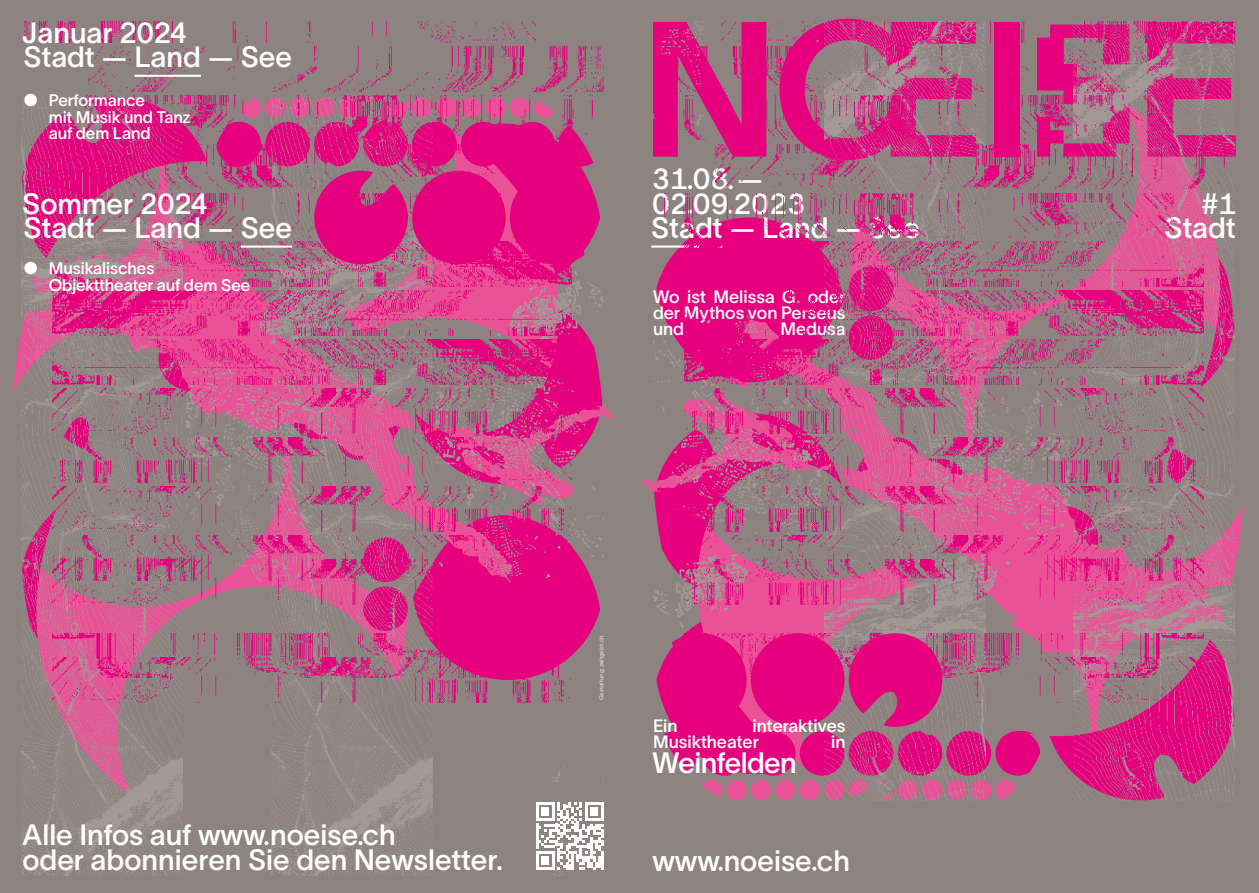
<style>
.page{position:relative;width:1259px;height:893px;background:#8d8380}
.page>*{position:absolute;margin:0;border:0;box-sizing:border-box;transform-origin:0 0}
.t1{font:28.8px/24.5px "TWK Lausanne 500";color:#fff}
.t2{font:28.8px "TWK Lausanne 500";letter-spacing:-.02em;color:#fff}
.t3{font:17.7px/16px "TWK Lausanne 500";color:#fff;text-align:justify}
.t4{font:16.5px/16.5px "TWK Lausanne 500";letter-spacing:-.005em;color:#fff}
.t5{font:6px "TWK Lausanne 500";color:#d9d5d4}
</style>
<div class="page">
<svg style="left:1234px;top:299px;width:10px;height:272px"></svg>
<div style="left:800px;top:731px;width:44px;height:45px;background:#e6007d;border-radius:50%"></div>
<svg style="left:13px;top:329px;width:174px;height:278px"></svg>
<div style="left:412px;top:122px;width:45px;height:44px;background:#e6007d;border-radius:50%"></div>
<svg style="left:641px;top:433px;width:183px;height:58px"></svg>
<img style="left:653px;top:311px;width:167px;height:489px">
<img style="left:985px;top:42px;width:84px;height:758px">
<svg style="left:432px;top:406px;width:183px;height:32px"></svg>
<img style="left:824px;top:42px;width:161px;height:758px">
<img style="left:436px;top:140px;width:167px;height:736px">
<img style="left:1074px;top:42px;width:160px;height:758px">
<img style="left:187px;top:140px;width:84px;height:717px">
<img style="left:271px;top:140px;width:161px;height:736px">
<img style="left:22px;top:97px;width:161px;height:779px">
<svg style="left:718px;top:867px;width:4px;height:4px"></svg>
<svg style="left:812px;top:867px;width:4px;height:4px"></svg>
<div style="left:653px;top:633px;width:93px;height:94px;background:#e6007d;border-radius:50%"></div>
<div style="left:751px;top:633px;width:93px;height:94px;background:#e6007d;border-radius:50%"></div>
<svg style="left:848px;top:633px;width:94px;height:94px"></svg>
<div style="left:510px;top:171px;width:93px;height:93px;background:#e6007d;border-radius:50%"></div>
<div style="left:412px;top:171px;width:94px;height:93px;background:#e6007d;border-radius:50%"></div>
<svg style="left:314px;top:171px;width:94px;height:93px"></svg>
<hr style="left:651px;top:246px;width:71px;height:2px;background:#fff">
<svg style="left:653px;top:22px;width:323px;height:289px"></svg>
<img style="left:685px;top:633px;width:518px;height:25px">
<img style="left:685px;top:580px;width:518px;height:24px">
<img style="left:741px;top:658px;width:462px;height:44px">
<img style="left:685px;top:486px;width:518px;height:45px">
<img style="left:685px;top:389px;width:518px;height:44px">
<img style="left:685px;top:340px;width:518px;height:44px">
<img style="left:685px;top:291px;width:518px;height:45px">
<img style="left:685px;top:242px;width:518px;height:45px">
<img style="left:654px;top:193px;width:519px;height:45px">
<img style="left:716px;top:144px;width:518px;height:45px">
<img style="left:654px;top:95px;width:519px;height:45px">
<img style="left:653px;top:46px;width:514px;height:45px">
<img style="left:721px;top:22px;width:514px;height:20px">
<img style="left:685px;top:535px;width:518px;height:45px">
<img style="left:685px;top:438px;width:518px;height:44px">
<img style="left:53px;top:633px;width:359px;height:25px">
<img style="left:53px;top:580px;width:518px;height:24px">
<img style="left:53px;top:658px;width:359px;height:44px">
<img style="left:53px;top:486px;width:518px;height:45px">
<img style="left:53px;top:389px;width:518px;height:44px">
<img style="left:53px;top:340px;width:518px;height:44px">
<img style="left:53px;top:291px;width:518px;height:45px">
<img style="left:53px;top:242px;width:518px;height:45px">
<img style="left:84px;top:193px;width:518px;height:45px">
<img style="left:22px;top:144px;width:519px;height:45px">
<img style="left:84px;top:95px;width:509px;height:45px">
<img style="left:89px;top:46px;width:514px;height:45px">
<img style="left:21px;top:22px;width:514px;height:20px">
<img style="left:53px;top:535px;width:518px;height:45px">
<img style="left:53px;top:438px;width:518px;height:44px">
<hr style="left:134px;top:75px;width:67px;height:2px;background:#fff">
<hr style="left:241px;top:246px;width:51px;height:2px;background:#fff">
<svg style="left:264px;top:841px;width:4px;height:4px"></svg>
<svg style="left:358px;top:841px;width:4px;height:4px"></svg>
<div style="left:24px;top:94px;width:13px;height:12px;background:#fff;border-radius:50%"></div>
<div style="left:24px;top:262px;width:13px;height:12px;background:#fff;border-radius:50%"></div>
<svg style="left:412px;top:586px;width:192px;height:284px"></svg>
<p class="t1" style="left:22px;top:18px;width:271px">Januar 2024<br>Stadt — Land — See</p>
<p class="t4" style="left:49px;top:91px;width:144px">Performance<br>mit Musik und Tanz auf dem Land</p>
<p class="t1" style="left:22px;top:189px;width:271px">Sommer 2024<br>Stadt — Land — See</p>
<p class="t4" style="left:49px;top:259px;width:203px">Musikalisches<br>Objekttheater auf dem See</p>
<p class="t1" style="left:652px;top:165px;width:155px">3108 —<br>02 09 2023</p>
<p class="t1" style="left:1201px;top:189px;width:37px">#1</p>
<p class="t1" style="left:651px;top:214px;width:270px">Stadt — Land — See</p>
<p class="t1" style="left:1164px;top:214px;width:73px">Stadt</p>
<p class="t3" style="left:653px;top:287px;width:194px">Wo ist Melissa G. oder der Mythos von Perseus und</p>
<p class="t3" style="left:780px;top:319px;width:67px">Medusa</p>
<p class="t1" style="left:22px;top:821px;width:482px">Alle Infos auf www noeisech<br>oder abonnieren Sie den Newsletter.</p>
<p class="t5" style="left:597px;top:700px;width:66px;rotate:-90deg">Gestaltung: zeitgeist.ch</p>
<p class="t3" style="left:653px;top:716px;width:26px">Ein</p>
<p class="t3" style="left:653px;top:716px;width:194px;text-indent:99px">interaktives<br>Musiktheater</p>
<p class="t3" style="left:831px;top:732px;width:16px">in</p>
<p class="t2" style="left:652px;top:742px;width:146px">Weinfelden</p>
<p class="t1" style="left:652px;top:846px;width:199px">wwwnoeise ch</p>
</div>
